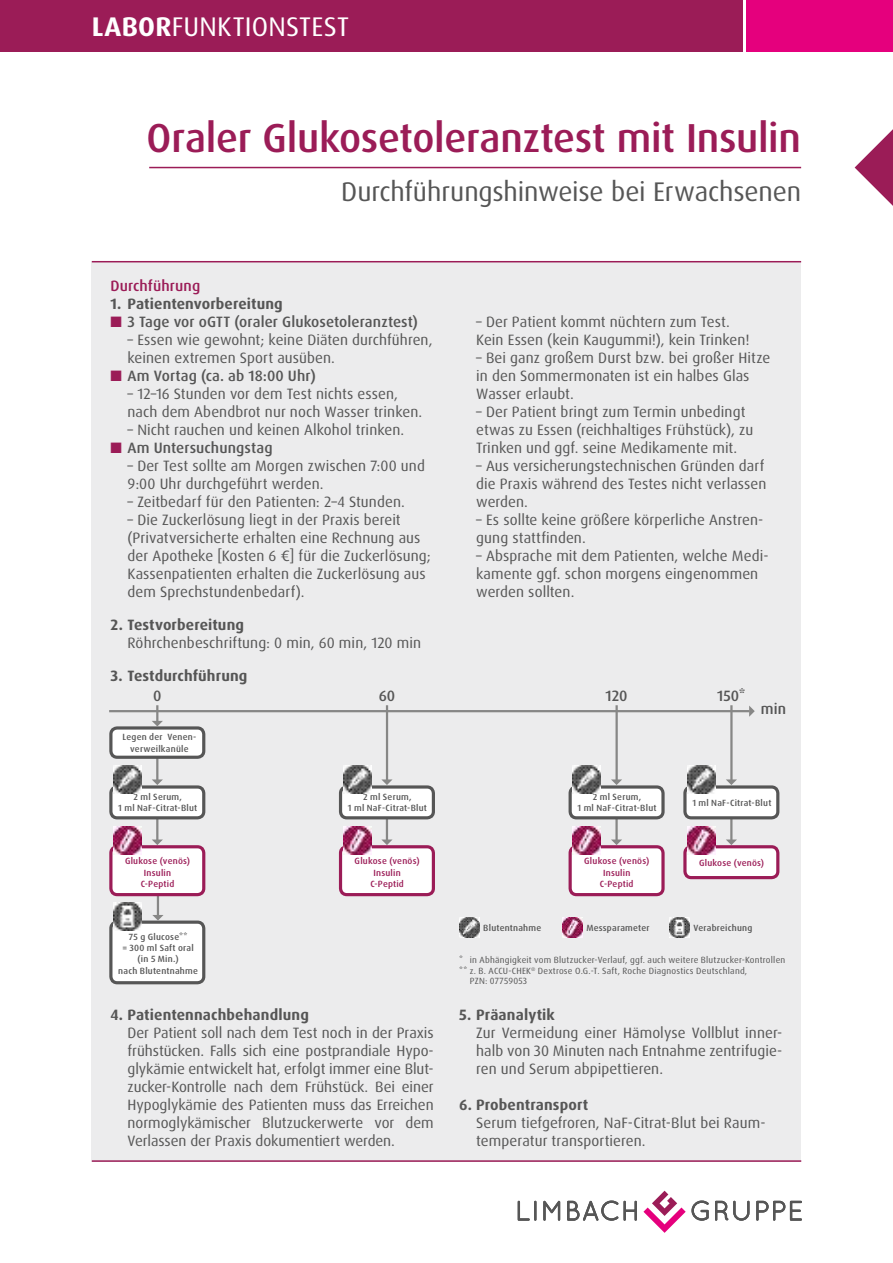
<style>
.page{position:relative;width:893px;height:1263px;background:#fff}
.page>*{position:absolute;margin:0;border:0;box-sizing:border-box;transform-origin:0 0}
.t1{font:500 40.5px "Dax Pro";letter-spacing:-.005em;color:#9b1c57}
.t2{font:27px "Dax Pro";letter-spacing:-.005em;color:#565656}
.t3{font:27px "Dax Pro";letter-spacing:.01em;color:#fff}
.t4{font:15px/18px "Dax Pro";letter-spacing:.005em;color:#565656}
.t5{font:700 15px "Dax Pro";letter-spacing:.01em;color:#565656}
.t6{font:500 15px "Dax Pro";letter-spacing:.005em;color:#565656}
.t7{font:500 15px "Dax Pro";letter-spacing:.01em;color:#9b1c57}
.t8{font:500 9px/11.2px "Dax Pro";letter-spacing:.025em;color:#565656;text-align:center}
.t9{font:9px "Dax Pro";letter-spacing:.025em;color:#565656}
.t10{font:500 9px/11.2px "Dax Pro";letter-spacing:.025em;color:#9b1c57;text-align:center}
.s1{font-weight:700}
.s2{color:#9b1c57}
</style>
<div class="page">
<svg style="left:855px;top:129px;width:38px;height:77px"></svg>
<hr style="left:149px;top:167px;width:652px;height:1px;background:#9b1c57">
<div style="left:0;top:0;width:742px;height:51px;background:#9b1c57"></div>
<div style="left:746px;top:0;width:147px;height:51px;background:#e5007d"></div>
<div style="left:92px;top:262px;width:709px;height:900px;background:#ececed"></div>
<img style="left:669px;top:917px;width:20px;height:20px">
<img style="left:562px;top:917px;width:20px;height:20px">
<img style="left:459px;top:917px;width:20px;height:20px">
<hr style="left:92px;top:1160px;width:709px;height:2px;background:#9b1c57">
<hr style="left:92px;top:261px;width:709px;height:1px;background:#9b1c57">
<hr style="left:157px;top:891px;width:2px;height:26px;background:#878786">
<hr style="left:109px;top:710px;width:640px;height:2px;background:#878786">
<svg style="left:749px;top:706px;width:6px;height:11px"></svg>
<hr style="left:156px;top:812px;width:2px;height:30px;background:#878786">
<hr style="left:386px;top:812px;width:2px;height:30px;background:#878786">
<hr style="left:615px;top:812px;width:3px;height:30px;background:#878786">
<hr style="left:730px;top:812px;width:2px;height:30px;background:#878786">
<hr style="left:156px;top:747px;width:2px;height:35px;background:#878786">
<div style="left:111px;top:728px;width:93px;height:29px;background:#fff;border-radius:6px"></div>
<div style="left:109px;top:726px;width:96px;height:33px;border:3px solid #565656;border-radius:6px"></div>
<div style="left:111px;top:847px;width:93px;height:48px;background:#fff;border-radius:6px"></div>
<div style="left:109px;top:845px;width:96px;height:51px;border:3px solid #9b1c57;border-radius:6px"></div>
<div style="left:340px;top:847px;width:93px;height:48px;background:#fff;border-radius:6px"></div>
<div style="left:339px;top:845px;width:96px;height:51px;border:3px solid #9b1c57;border-radius:6px"></div>
<div style="left:570px;top:847px;width:93px;height:48px;background:#fff;border-radius:6px"></div>
<div style="left:569px;top:845px;width:96px;height:51px;border:3px solid #9b1c57;border-radius:6px"></div>
<div style="left:685px;top:847px;width:93px;height:31px;background:#fff;border-radius:6px"></div>
<div style="left:683px;top:845px;width:96px;height:34px;border:3px solid #9b1c57;border-radius:6px"></div>
<img style="left:114px;top:827px;width:28px;height:28px">
<img style="left:343px;top:827px;width:28px;height:28px">
<img style="left:573px;top:827px;width:28px;height:28px">
<img style="left:688px;top:827px;width:28px;height:28px">
<div style="left:111px;top:787px;width:93px;height:31px;background:#fff;border-radius:6px"></div>
<div style="left:109px;top:785px;width:96px;height:34px;border:3px solid #565656;border-radius:6px"></div>
<div style="left:340px;top:787px;width:93px;height:31px;background:#fff;border-radius:6px"></div>
<div style="left:339px;top:785px;width:96px;height:34px;border:3px solid #565656;border-radius:6px"></div>
<div style="left:570px;top:787px;width:93px;height:31px;background:#fff;border-radius:6px"></div>
<div style="left:569px;top:785px;width:96px;height:34px;border:3px solid #565656;border-radius:6px"></div>
<div style="left:685px;top:787px;width:93px;height:31px;background:#fff;border-radius:6px"></div>
<div style="left:683px;top:785px;width:96px;height:34px;border:3px solid #565656;border-radius:6px"></div>
<img style="left:114px;top:766px;width:28px;height:28px">
<img style="left:343px;top:766px;width:28px;height:28px">
<img style="left:573px;top:766px;width:28px;height:28px">
<img style="left:688px;top:766px;width:28px;height:28px">
<svg style="left:152px;top:705px;width:11px;height:21px"></svg>
<svg style="left:152px;top:779px;width:11px;height:6px"></svg>
<svg style="left:381px;top:779px;width:12px;height:6px"></svg>
<svg style="left:611px;top:779px;width:11px;height:6px"></svg>
<svg style="left:726px;top:779px;width:11px;height:6px"></svg>
<svg style="left:152px;top:839px;width:11px;height:6px"></svg>
<svg style="left:381px;top:839px;width:12px;height:6px"></svg>
<svg style="left:611px;top:839px;width:11px;height:6px"></svg>
<svg style="left:726px;top:839px;width:11px;height:6px"></svg>
<div style="left:111px;top:922px;width:93px;height:61px;background:#fff;border-radius:6px"></div>
<div style="left:109px;top:920px;width:96px;height:64px;border:3px solid #565656;border-radius:6px"></div>
<img style="left:114px;top:902px;width:28px;height:28px">
<svg style="left:152px;top:915px;width:12px;height:5px"></svg>
<hr style="left:386px;top:705px;width:2px;height:77px;background:#878786">
<hr style="left:615px;top:705px;width:3px;height:77px;background:#878786">
<hr style="left:730px;top:705px;width:3px;height:77px;background:#878786">
<svg style="left:518px;top:1201px;width:119px;height:19px"></svg>
<svg style="left:692px;top:1201px;width:110px;height:19px"></svg>
<svg style="left:643px;top:1191px;width:43px;height:42px"></svg>
<h2 class="t3" style="left:92px;top:9px;width:259px"><span class="s1">LABOR</span>FUNKTIONSTEST</h2>
<h1 class="t1" style="left:147px;top:112px;width:656px">Oraler Glukosetoleranztest mit Insulin</h1>
<h2 class="t2" style="left:341px;top:174px;width:461px">Durchführungshinweise bei Erwachsenen</h2>
<p class="t7" style="left:111px;top:276px;width:91px">Durchführung</p>
<p class="t5" style="left:111px;top:294px;width:174px">1. Patientenvorbereitung</p>
<p class="t6" style="left:111px;top:312px;width:309px"><span class="s2">■</span> 3 Tage vor oGTT (oraler Glukosetoleranztest)</p>
<p class="t4" style="left:128px;top:330px;width:306px">– Essen wie gewohnt; keine Diäten durchführen, keinen extremen Sport ausüben.</p>
<p class="t6" style="left:111px;top:366px;width:207px"><span class="s2">■</span> Am Vortag (ca. ab 18:00 Uhr)</p>
<p class="t4" style="left:128px;top:384px;width:296px">– 12–16 Stunden vor dem Test nichts essen, nach dem Abendbrot nur noch Wasser trinken.</p>
<p class="t4" style="left:128px;top:420px;width:278px">– Nicht rauchen und keinen Alkohol trinken.</p>
<p class="t6" style="left:111px;top:438px;width:164px"><span class="s2">■</span> Am Untersuchungstag</p>
<p class="t4" style="left:128px;top:456px;width:299px">– Der Test sollte am Morgen zwischen 7:00 und<br>9:00 Uhr durchgeführt werden.</p>
<p class="t4" style="left:128px;top:492px;width:279px">– Zeitbedarf für den Patienten: 2–4 Stunden.</p>
<p class="t4" style="left:128px;top:510px;width:305px">– Die Zuckerlösung liegt in der Praxis bereit (Privatversicherte erhalten eine Rechnung aus der Apotheke [Kosten 6 €] für die Zuckerlösung; Kassenpatienten erhalten die Zuckerlösung aus dem Sprechstundenbedarf).</p>
<p class="t5" style="left:111px;top:615px;width:135px">2. Testvorbereitung</p>
<p class="t4" style="left:128px;top:634px;width:295px">Röhrchenbeschriftung: 0 min, 60 min, 120 min</p>
<p class="t5" style="left:111px;top:666px;width:138px">3. Testdurchführung</p>
<p class="t4" style="left:476px;top:312px;width:275px">– Der Patient kommt nüchtern zum Test.<br>Kein Essen (kein Kaugummi!), kein Trinken!</p>
<p class="t4" style="left:476px;top:348px;width:296px">– Bei ganz großem Durst bzw. bei großer Hitze in den Sommermonaten ist ein halbes Glas<br>Wasser erlaubt.</p>
<p class="t4" style="left:476px;top:402px;width:278px">– Der Patient bringt zum Termin unbedingt etwas zu Essen (reichhaltiges Frühstück), zu<br>Trinken und ggf. seine Medikamente mit.</p>
<p class="t4" style="left:476px;top:456px;width:292px">– Aus versicherungstechnischen Gründen darf die Praxis während des Testes nicht verlassen werden.</p>
<p class="t4" style="left:476px;top:510px;width:289px">– Es sollte keine größere körperliche Anstren&shy;gung stattfinden.</p>
<p class="t4" style="left:476px;top:546px;width:294px">– Absprache mit dem Patienten, welche Medi&shy;kamente ggf. schon morgens eingenommen werden sollten.</p>
<p class="t6" style="left:153px;top:686px;width:10px">0</p>
<p class="t6" style="left:379px;top:686px;width:18px">60</p>
<p class="t6" style="left:605px;top:686px;width:24px">120</p>
<p class="t6" style="left:717px;top:686px;width:30px">150*</p>
<p class="t8" style="left:123px;top:732px;width:75px">Legen der Venen&shy;verweilkanüle</p>
<p class="t6" style="left:761px;top:699px;width:27px">min</p>
<p class="t8" style="left:118px;top:791px;width:81px">2 ml Serum,<br>1 ml NaF-Citrat-Blut</p>
<p class="t8" style="left:348px;top:791px;width:81px">2 ml Serum,<br>1 ml NaF-Citrat-Blut</p>
<p class="t8" style="left:577px;top:791px;width:81px">2 ml Serum,<br>1 ml NaF-Citrat-Blut</p>
<p class="t8" style="left:692px;top:797px;width:81px">1 ml NaF-Citrat-Blut</p>
<p class="t10" style="left:125px;top:855px;width:67px">Glukose (venös)<br>Insulin<br>C-Peptid</p>
<p class="t10" style="left:355px;top:855px;width:67px">Glukose (venös)<br>Insulin<br>C-Peptid</p>
<p class="t10" style="left:584px;top:855px;width:67px">Glukose (venös)<br>Insulin<br>C-Peptid</p>
<p class="t10" style="left:699px;top:857px;width:67px">Glukose (venös)</p>
<p class="t8" style="left:118px;top:931px;width:81px">75 g Glucose**<br>= 300 ml Saft oral (in 5 Min.)<br>nach Blutentnahme</p>
<p class="t5" style="left:111px;top:1005px;width:200px">4. Patientennachbehandlung</p>
<p class="t4" style="left:128px;top:1023px;width:308px;text-align:justify">Der Patient soll nach dem Test noch in der Praxis frühstücken. Falls sich eine postprandiale Hypo&shy;glykämie entwickelt hat, erfolgt immer eine Blut&shy;zucker-Kontrolle nach dem Frühstück. Bei einer Hypoglykämie des Patienten muss das Erreichen normoglykämischer Blutzuckerwerte vor dem Verlassen der Praxis dokumentiert werden.</p>
<p class="t8" style="left:483px;top:922px;width:60px">Blutentnahme</p>
<p class="t8" style="left:586px;top:922px;width:65px">Messparameter</p>
<p class="t8" style="left:693px;top:922px;width:60px">Verabreichung</p>
<p class="t9" style="left:459px;top:954px;width:328px">* in Abhängigkeit vom Blutzucker-Verlauf, ggf. auch weitere Blutzucker-Kontrollen</p>
<p class="t9" style="left:459px;top:965px;width:290px">** z. B. ACCU-CHEK<sup>®</sup> Dextrose O.G.-T. Saft, Roche Diagnostics Deutschland,</p>
<p class="t9" style="left:470px;top:975px;width:59px">PZN: 07759053</p>
<p class="t5" style="left:459px;top:1005px;width:97px">5. Präanalytik</p>
<p class="t4" style="left:476px;top:1023px;width:308px;text-align:justify">Zur Vermeidung einer Hämolyse Vollblut inner&shy;halb von 30 Minuten nach Entnahme zentrifugie&shy;ren und Serum abpipettieren.</p>
<p class="t5" style="left:459px;top:1095px;width:131px">6. Probentransport</p>
<p class="t4" style="left:476px;top:1113px;width:291px">Serum tiefgefroren, NaF-Citrat-Blut bei Raum&shy;temperatur transportieren.</p>
</div>
